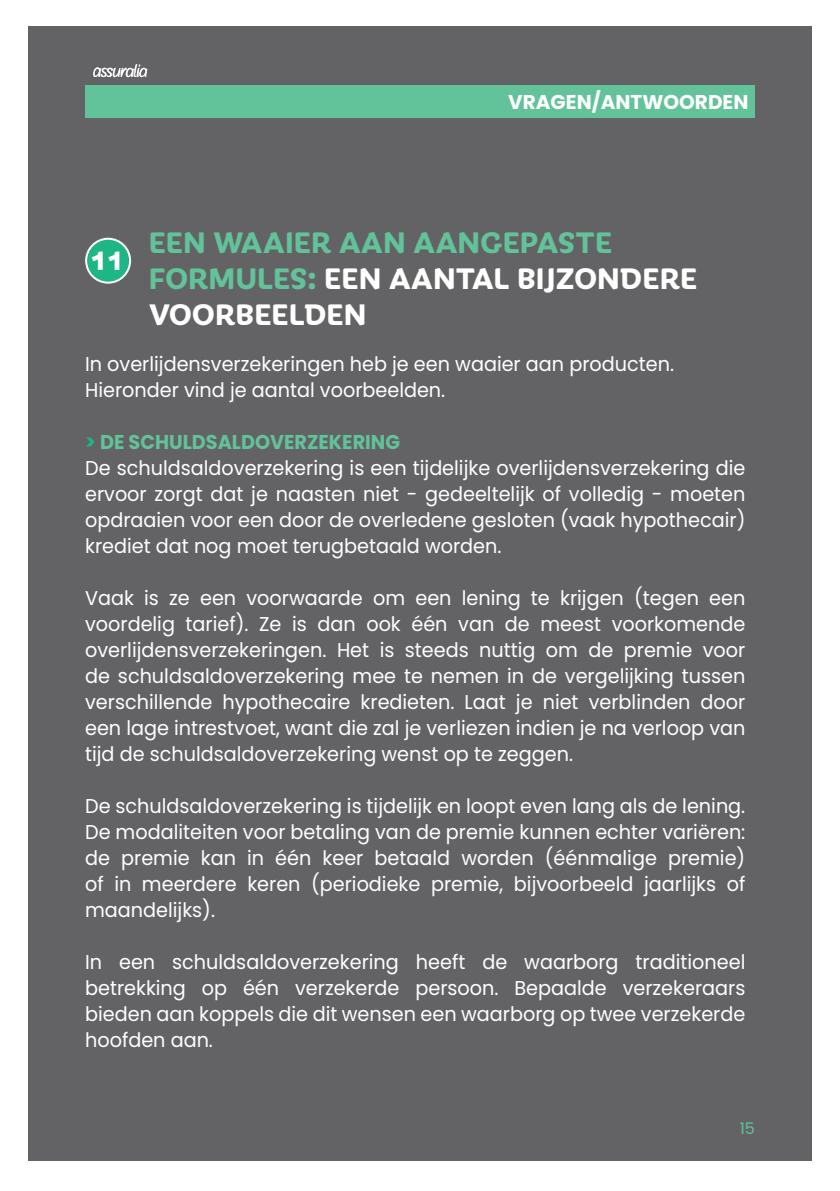
<style>
.page{position:relative;width:840px;height:1191px;background:#fff}
.page>*{position:absolute;margin:0;border:0;box-sizing:border-box;transform-origin:0 0}
._00_-_Titre_green{font:700 32px/36px "Iskra";color:#62c299}
._00_-_SousTitre{font:700 32px "Iskra";color:#fff}
._00_-_Texte{font:20px/26px "Poppins";color:#fff;text-align:justify;scale:.96 1}
._00_-_Texte-2{font:700 20px "Poppins";color:#62c299;scale:.96 1}
._00_-_Section{font:700 20px "Poppins";color:#fff}
.t1{font:16px "Poppins";color:#62c299}
.s1{color:#fff}
.s2{color:#1eb684}
</style>
<div class="page">
<div style="left:28px;top:27px;width:783px;height:1134px;background:#636366"></div>
<div style="left:85px;top:85px;width:669px;height:33px;background:#62c299"></div>
<img style="left:93px;top:64px;width:55px;height:14px">
<div style="left:86px;top:239px;width:44px;height:44px;background:#1eb684;border-radius:50%"></div>
<div style="left:85px;top:238px;width:46px;height:46px;border:2px solid #fff;border-radius:50%"></div>
<p class="_00_-_Section" style="left:508px;top:91px;width:242px">VRAGEN/ANTWOORDEN</p>
<p class="_00_-_SousTitre" style="left:90px;top:236px;width:35px">11</p>
<p class="_00_-_Titre_green" style="left:149px;top:222px;width:549px">EEN WAAIER AAN AANGEPASTE<br>FORMULES: <span class="s1">EEN AANTAL BIJZONDERE<br>VOORBEELDEN</span></p>
<p class="_00_-_Texte" style="left:85px;top:351px;width:614px">In overlijdensverzekeringen heb je een waaier aan producten.</p>
<p class="_00_-_Texte" style="left:85px;top:377px;width:376px">Hieronder vind je aantal voorbeelden.</p>
<p class="_00_-_Texte-2" style="left:85px;top:430px;width:329px"><span class="s2">&gt;</span> DE SCHULDSALDOVERZEKERING</p>
<p class="_00_-_Texte" style="left:85px;top:455px;width:689px">De schuldsaldoverzekering is een tijdelijke overlijdensverzekering die ervoor zorgt dat je naasten niet - gedeeltelijk of volledig - moeten opdraaien voor een door de overledene gesloten (vaak hypothecair) krediet dat nog moet terugbetaald worden.</p>
<p class="_00_-_Texte" style="left:85px;top:585px;width:689px">Vaak is ze een voorwaarde om een lening te krijgen (tegen een voordelig tarief). Ze is dan ook één van de meest voorkomende overlijdensverzekeringen. Het is steeds nuttig om de premie voor de schuldsaldoverzekering mee te nemen in de vergelijking tussen verschillende hypothecaire kredieten. Laat je niet verblinden door een lage intrestvoet, want die zal je verliezen indien je na verloop van tijd de schuldsaldoverzekering wenst op te zeggen.</p>
<p class="_00_-_Texte" style="left:85px;top:793px;width:689px">De schuldsaldoverzekering is tijdelijk en loopt even lang als de lening.<br>De modaliteiten voor betaling van de premie kunnen echter variëren: de premie kan in één keer betaald worden (éénmalige premie) of in meerdere keren (periodieke premie, bijvoorbeeld jaarlijks of maandelijks).</p>
<p class="_00_-_Texte" style="left:85px;top:949px;width:689px">In een schuldsaldoverzekering heeft de waarborg traditioneel betrekking op één verzekerde persoon. Bepaalde verzekeraars bieden aan koppels die dit wensen een waarborg op twee verzekerde hoofden aan.</p>
<p class="t1" style="left:739px;top:1119px;width:17px">15</p>
</div>
